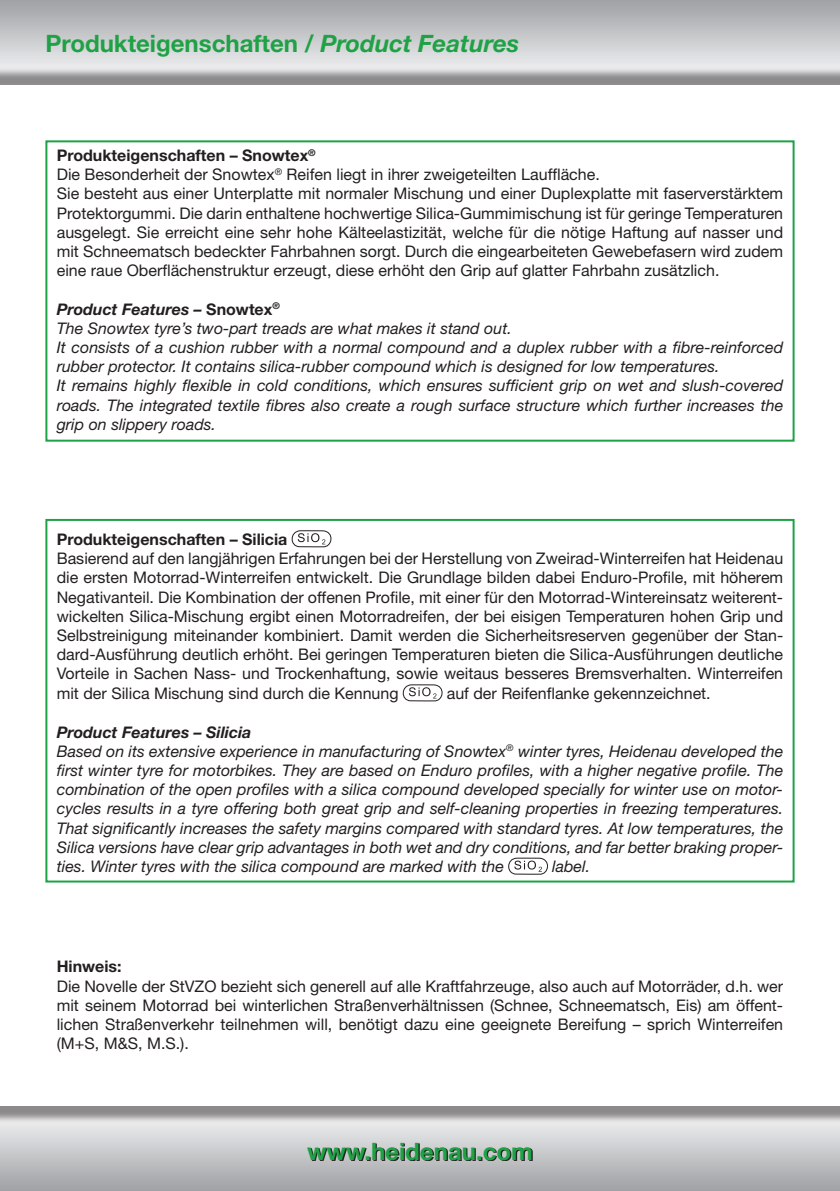
<style>
.page{position:relative;width:840px;height:1191px;background:#fff}
.page>*{position:absolute;margin:0;border:0;box-sizing:border-box;transform-origin:0 0}
.t1{font:700 24px "Helvetica Neue";color:#1fa245}
.t2{font:16px/19.2px "Helvetica Neue";color:#231f20;text-align:justify}
.t3{font:italic 16px/19.2px "Helvetica Neue";color:#231f20}
.t4{font:700 16px "Helvetica Neue";color:#231f20}
.s1{font-style:italic}
.s2{font-weight:700}
.s3{font-weight:700;font-style:normal}
</style>
<div class="page">
<div style="left:0;top:67px;width:839px;height:46px;background:#231f20;opacity:.5"></div>
<img style="left:0;top:1123px;width:839px;height:68px">
<div style="left:0;top:1077px;width:839px;height:46px;background:#231f20;opacity:.5"></div>
<svg style="left:308px;top:1143px;width:224px;height:18px;background:#888889"></svg>
<div style="left:0;top:85px;width:839px;height:1021px;background:#fff"></div>
<svg style="left:291px;top:530px;width:41px;height:17px"></svg>
<svg style="left:402px;top:684px;width:41px;height:17px"></svg>
<svg style="left:508px;top:857px;width:40px;height:18px"></svg>
<div style="left:45px;top:519px;width:749px;height:363px;border:2px solid #1fa245"></div>
<div style="left:45px;top:140px;width:749px;height:301px;border:2px solid #1fa245"></div>
<h1 class="t1" style="left:45px;top:29px;width:475px">Produkteigenschaften / <span class="s1">Product Features</span></h1>
<p class="t2" style="left:57px;top:145px;width:727px;text-align:left"><span class="s2">Produkteigenschaften – Snowtex</span><sup>®<br></sup>Die Besonderheit der Snowtex<sup>®</sup> Reifen liegt in ihrer zweigeteilten Lauffläche.<br>Sie besteht aus einer Unterplatte mit normaler Mischung und einer Duplexplatte mit faserverstärktem Protektorgummi. Die darin enthaltene hochwertige Silica-Gummimischung ist für geringe Temperaturen ausgelegt. Sie erreicht eine sehr hohe Kälteelastizität, welche für die nötige Haftung auf nasser und mit Schneematsch bedeckter Fahrbahnen sorgt. Durch die eingearbeiteten Gewebefasern wird zudem eine raue Oberflächenstruktur erzeugt, diese erhöht den Grip auf glatter Fahrbahn zusätzlich.</p>
<p class="t3" style="left:57px;top:299px;width:727px"><span class="s2">Product Features –</span> <span class="s3">Snowtex</span><sup>®<br></sup>The Snowtex tyre’s two-part treads are what makes it stand out.<br>It consists of a cushion rubber with a normal compound and a duplex rubber with a fibre-reinforced rubber protector. It contains silica-rubber compound which is designed for low temperatures.<br>It remains highly flexible in cold conditions, which ensures sufficient grip on wet and slush-covered roads. The integrated textile fibres also create a rough surface structure which further increases the grip on slippery roads.</p>
<p class="t4" style="left:57px;top:529px;width:232px">Produkteigenschaften – Silicia</p>
<p class="t2" style="left:57px;top:549px;width:727px">Basierend auf den langjährigen Erfahrungen bei der Herstellung von Zweirad-Winterreifen hat Heidenau die ersten Motorrad-Winterreifen entwickelt. Die Grundlage bilden dabei Enduro-Profile, mit höherem Negativanteil. Die Kombination der offenen Profile, mit einer für den Motorrad-Wintereinsatz weiterent&shy;wickelten Silica-Mischung ergibt einen Motorradreifen, der bei eisigen Temperaturen hohen Grip und Selbstreinigung miteinander kombiniert. Damit werden die Sicherheitsreserven gegenüber der Stan&shy;dard-Ausführung deutlich erhöht. Bei geringen Temperaturen bieten die Silica-Ausführungen deutliche Vorteile in Sachen Nass- und Trockenhaftung, sowie weitaus besseres Bremsverhalten. Winterreifen mit der Silica Mischung sind durch die Kennung</p>
<p class="t2" style="left:446px;top:683px;width:265px">auf der Reifenflanke gekennzeichnet.</p>
<p class="t3" style="left:57px;top:722px;width:727px"><span class="s2">Product Features – Silicia<br></span>Based on its extensive experience in manufacturing of Snowtex<sup>®</sup> winter tyres, Heidenau developed the first winter tyre for motorbikes. They are based on Enduro profiles, with a higher negative profile. The combination of the open profiles with a silica compound developed specially for winter use on motor&shy;cycles results in a tyre offering both great grip and self-cleaning properties in freezing temperatures.<br>That significantly increases the safety margins compared with standard tyres. At low temperatures, the Silica versions have clear grip advantages in both wet and dry conditions, and far better braking proper&shy;ties. Winter tyres with the silica compound are marked with the</p>
<p class="t3" style="left:552px;top:857px;width:39px">label.</p>
<p class="t4" style="left:57px;top:956px;width:66px">Hinweis:</p>
<p class="t2" style="left:57px;top:976px;width:727px">Die Novelle der StVZO bezieht sich generell auf alle Kraftfahrzeuge, also auch auf Motorräder, d.h. wer mit seinem Motorrad bei winterlichen Straßenverhältnissen (Schnee, Schneematsch, Eis) am öffent&shy;lichen Straßenverkehr teilnehmen will, benötigt dazu eine geeignete Bereifung – sprich Winterreifen (M+S, M&amp;S, M.S.).</p>
<h1 class="t1" style="left:307px;top:1136px;width:227px">www.heidenau.com</h1>
</div>
